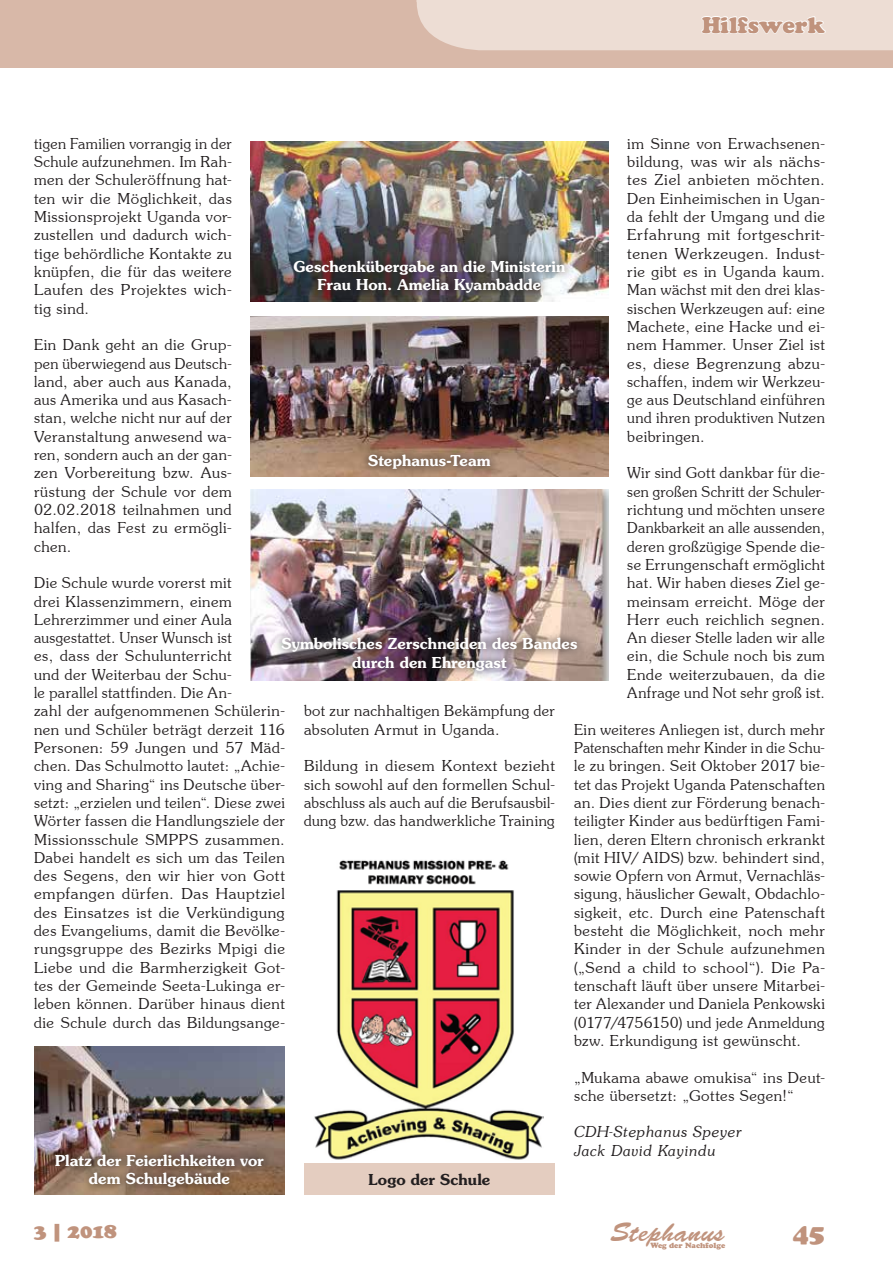
<style>
.page{position:relative;width:893px;height:1263px;background:#fff}
.page>*{position:absolute;margin:0;border:0;box-sizing:border-box;transform-origin:0 0}
.t1{font:27px "Banff Plain";letter-spacing:.02em;color:#c0937d}
.t2{font:25.5px "Cooper Black Std";color:#c0937d}
.t3{font:22.5px "Cooper Black Std";color:#c0937d}
.t4{font:900 21px "Cooper";color:#c0937d}
.t5{font:15px/18.3px "Southern Plain";letter-spacing:.035em;color:#231f20;text-align:justify}
.t6{font:15px/18.3px "Southern Plain";letter-spacing:.035em;color:#231f20;text-align:justify;scale:.96 1}
.t7{font:700 15px/18.3px "Southern";letter-spacing:.005em;color:#fff;text-align:center}
.t8{font:italic 15px/18.3px "Southern";letter-spacing:.025em;color:#231f20}
.t9{font:700 15px "Southern";letter-spacing:.005em;color:#231f20}
.t10{font:7.5px "Cooper Black Std";color:#c0937d}
</style>
<div class="page">
<div style="left:1px;top:0;width:892px;height:68px;background:#d8b8a8"></div>
<svg style="left:416px;top:0;width:477px;height:152px"></svg>
<img style="left:251px;top:141px;width:357px;height:161px">
<img style="left:251px;top:316px;width:357px;height:161px">
<img style="left:251px;top:489px;width:357px;height:191px">
<img style="left:34px;top:1046px;width:251px;height:149px">
<img style="left:314px;top:860px;width:229px;height:300px">
<img style="left:285px;top:251px;width:289px;height:51px">
<svg style="left:360px;top:446px;width:139px;height:31px;background:#997962"></svg>
<img style="left:273px;top:629px;width:313px;height:50px">
<svg style="left:46px;top:1145px;width:227px;height:50px;background:#836855"></svg>
<div style="left:304px;top:1163px;width:251px;height:32px;background:#e4cdc0"></div>
<h3 class="t3" style="left:702px;top:11px;width:125px">Hilfswerk</h3>
<p class="t6" style="left:34px;top:134px;width:207px">tigen Familien vorrangig in der Schule aufzunehmen. Im Rah&shy;men der Schuleröffnung hat&shy;ten wir die Möglichkeit, das Missionsprojekt Uganda vor&shy;zustellen und dadurch wich&shy;tige behördliche Kontakte zu knüpfen, die für das weitere Laufen des Projektes wich&shy;tig sind.</p>
<p class="t5" style="left:34px;top:335px;width:199px">Ein Dank geht an die Grup&shy;pen überwiegend aus Deutsch&shy;land, aber auch aus Kanada, aus Amerika und aus Kasach&shy;stan, welche nicht nur auf der Veranstaltung anwesend wa&shy;ren, sondern auch an der gan&shy;zen Vorbereitung bzw. Aus&shy;rüstung der Schule vor dem 02.02.2018 teilnahmen und halfen, das Fest zu ermögli&shy;chen.</p>
<p class="t5" style="left:34px;top:573px;width:252px;text-align:left">Die Schule wurde vorerst mit<br>drei Klassenzimmern, einem Lehrerzimmer und einer Aula ausgestattet. Unser Wunsch ist<br>es, dass der Schulunterricht<br>und der Weiterbau der Schu-<br>le parallel stattfinden. Die An-<br>zahl der aufgenommenen Schülerin&shy;nen und Schüler beträgt derzeit 116<br>Personen: 59 Jungen und 57 Mäd&shy;chen. Das Schulmotto lautet: „Achie&shy;ving and Sharing“ ins Deutsche über&shy;setzt: „erzielen und teilen“. Diese zwei Wörter fassen die Handlungsziele der Missionsschule SMPPS zusammen.<br>Dabei handelt es sich um das Teilen des Segens, den wir hier von Gott empfangen dürfen. Das Hauptziel des Einsatzes ist die Verkündigung des Evangeliums, damit die Bevölke&shy;rungsgruppe des Bezirks Mpigi die Liebe und die Barmherzigkeit Got&shy;tes der Gemeinde Seeta-Lukinga er&shy;leben können. Darüber hinaus dient die Schule durch das Bildungsange-</p>
<p class="t5" style="left:627px;top:134px;width:199px">im Sinne von Erwachsenen&shy;bildung, was wir als nächs&shy;tes Ziel anbieten möchten.<br>Den Einheimischen in Ugan&shy;da fehlt der Umgang und die Erfahrung mit fortgeschrit&shy;tenen Werkzeugen. Indust&shy;rie gibt es in Uganda kaum.<br>Man wächst mit den drei klas&shy;sischen Werkzeugen auf: eine Machete, eine Hacke und ei&shy;nem Hammer. Unser Ziel ist es, diese Begrenzung abzu&shy;schaffen, indem wir Werkzeu&shy;ge aus Deutschland einführen und ihren produktiven Nutzen beibringen.</p>
<p class="t5" style="left:627px;top:463px;width:199px">Wir sind Gott dankbar für die&shy;sen großen Schritt der Schuler&shy;richtung und möchten unsere Dankbarkeit an alle aussenden, deren großzügige Spende die&shy;se Errungenschaft ermöglicht hat. Wir haben dieses Ziel ge&shy;meinsam erreicht. Möge der Herr euch reichlich segnen.<br>An dieser Stelle laden wir alle ein, die Schule noch bis zum Ende weiterzubauen, da die Anfrage und Not sehr groß ist.</p>
<p class="t5" style="left:574px;top:720px;width:252px">Ein weiteres Anliegen ist, durch mehr Patenschaften mehr Kinder in die Schu&shy;le zu bringen. Seit Oktober 2017 bie&shy;tet das Projekt Uganda Patenschaften an. Dies dient zur Förderung benach&shy;teiligter Kinder aus bedürftigen Fami&shy;lien, deren Eltern chronisch erkrankt (mit HIV/ AIDS) bzw. behindert sind, sowie Opfern von Armut, Vernachläs&shy;sigung, häuslicher Gewalt, Obdachlo&shy;sigkeit, etc. Durch eine Patenschaft besteht die Möglichkeit, noch mehr Kinder in der Schule aufzunehmen („Send a child to school“). Die Pa&shy;tenschaft läuft über unsere Mitarbei&shy;ter Alexander und Daniela Penkowski (0177/4756150) und jede Anmeldung bzw. Erkundigung ist gewünscht.</p>
<p class="t5" style="left:574px;top:1067px;width:252px">„Mukama abawe omukisa“ ins Deut&shy;sche übersetzt: „Gottes Segen!“</p>
<p class="t8" style="left:574px;top:1122px;width:169px">CDH-Stephanus Speyer<br>Jack David Kayindu</p>
<p class="t7" style="left:293px;top:257px;width:274px">Geschenkübergabe an die Ministerin<br>Frau Hon. Amelia Kyambadde</p>
<p class="t7" style="left:368px;top:451px;width:124px">Stephanus-Team</p>
<p class="t7" style="left:281px;top:635px;width:298px">Symbolisches Zerschneiden des Bandes durch den Ehrengast</p>
<p class="t5" style="left:304px;top:701px;width:252px">bot zur nachhaltigen Bekämpfung der absoluten Armut in Uganda.</p>
<p class="t5" style="left:304px;top:756px;width:252px">Bildung in diesem Kontext bezieht sich sowohl auf den formellen Schul&shy;abschluss als auch auf die Berufsausbil&shy;dung bzw. das handwerkliche Training</p>
<p class="t7" style="left:55px;top:1151px;width:210px">Platz der Feierlichkeiten vor dem Schulgebäude</p>
<p class="t9" style="left:369px;top:1169px;width:123px">Logo der Schule</p>
<h3 class="t4" style="left:34px;top:1218px;width:84px">3 | 2018</h3>
<h1 class="t1" style="left:610px;top:1217px;width:116px">Stephanus</h1>
<p class="t10" style="left:650px;top:1241px;width:76px">Weg der Nachfolge</p>
<h2 class="t2" style="left:793px;top:1218px;width:34px">45</h2>
</div>
